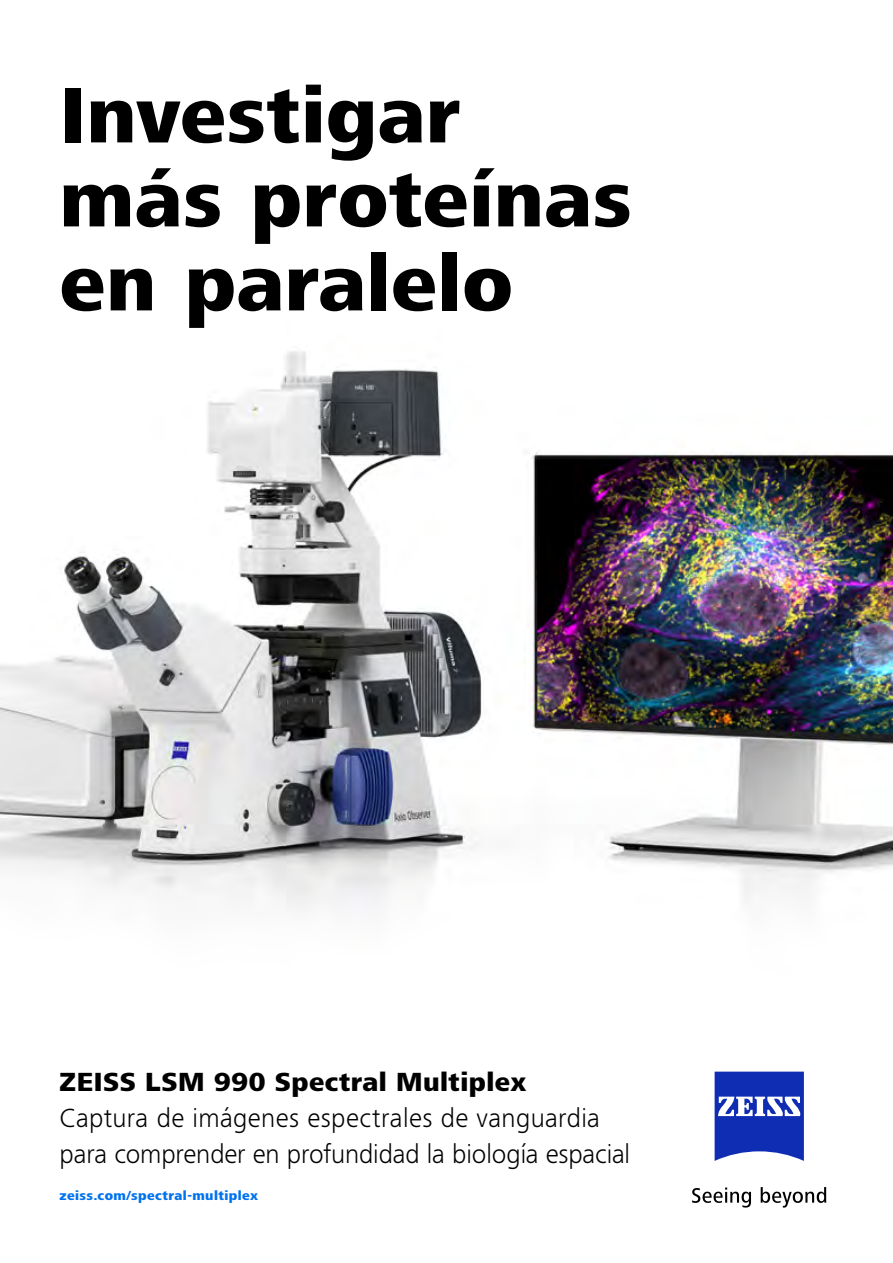
<style>
.page{position:relative;width:893px;height:1263px;background:#fff}
.page>*{position:absolute;margin:0;border:0;box-sizing:border-box;transform-origin:0 0}
.t1{font:800 81px/84px "ZEISS Frutiger Next W1 G";letter-spacing:.01em;color:#000}
.t2{font:300 27px/36px "ZEISS Frutiger Next W1 G";color:#000}
.t3{font:800 27px "ZEISS Frutiger Next W1 G";letter-spacing:.02em;color:#000}
.t4{font:800 13.5px "ZEISS Frutiger Next W1 G";letter-spacing:.03em;color:#0072ef}
</style>
<div class="page">
<svg style="left:715px;top:1071px;width:89px;height:90px"></svg>
<svg style="left:692px;top:1187px;width:59px;height:20px"></svg>
<svg style="left:761px;top:1187px;width:65px;height:20px"></svg>
<img style="left:0;top:351px;width:893px;height:559px">
<h1 class="t1" style="left:60px;top:70px;width:574px">Investigar más proteínas en paralelo</h1>
<p class="t3" style="left:60px;top:1062px;width:468px">ZEISS LSM 990 Spectral Multiplex⁣</p>
<p class="t2" style="left:60px;top:1098px;width:572px">Captura de imágenes espectrales de vanguardia para comprender en profundidad la biología espacial</p>
<p class="t4" style="left:60px;top:1186px;width:200px">zeiss.com/spectral-multiplex⁣</p>
</div>
